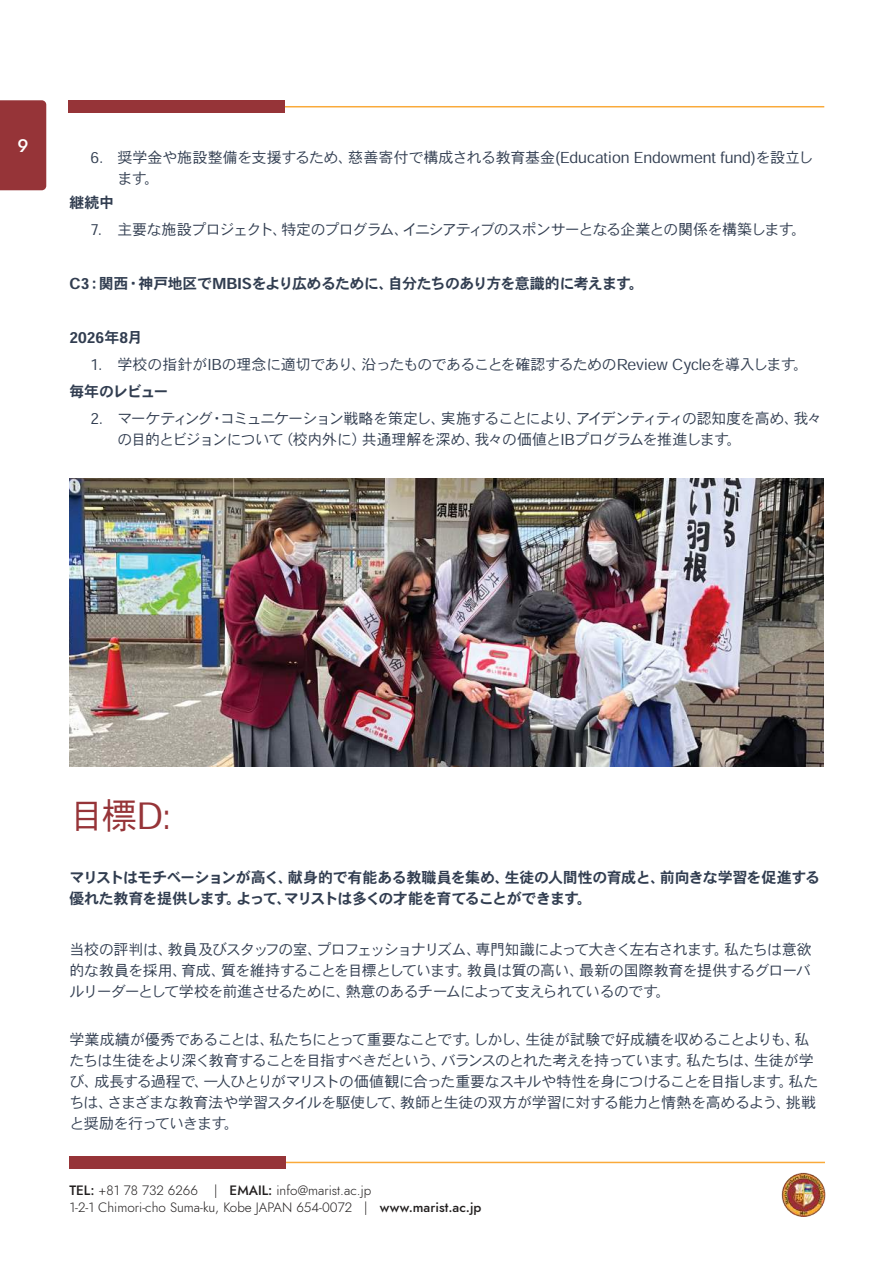
<style>
.page{position:relative;width:893px;height:1263px;background:#fff}
.page>*{position:absolute;margin:0;border:0;box-sizing:border-box;transform-origin:0 0}
.t1{font:36px "Heisei Kaku Go Std W3";color:#963438}
.t2{font:500 18px "Jost";color:#fff}
.t3{font:15px/21px "Heisei Kaku Go Std W3";letter-spacing:-.045em;color:#313d50}
.t4{font:15px/21px "Heisei Kaku Go Std W7";letter-spacing:-.035em;color:#313d50}
.t5{font:15px/21px "Heisei Kaku Go Std W3";color:#313d50}
.t6{font:15px "Heisei Kaku Go Std W3";letter-spacing:-.02em;color:#313d50}
.t7{font:15px "Heisei Kaku Go Std W3";letter-spacing:-.065em;color:#313d50}
.t8{font:15px "Heisei Kaku Go Std W7";letter-spacing:.005em;color:#313d50}
.t9{font:15px "Heisei Kaku Go Std W7";letter-spacing:-.08em;color:#313d50}
.t10{font:300 13.5px/16.2px "Jost";color:#221f1f}
.s1{font-weight:500}
</style>
<div class="page">
<img style="left:782px;top:1173px;width:43px;height:43px">
<hr style="left:265px;top:1162px;width:560px;height:1px;background:#faaa3a">
<div style="left:69px;top:1156px;width:217px;height:13px;background:#963438"></div>
<hr style="left:264px;top:106px;width:560px;height:1px;background:#faaa3a">
<div style="left:69px;top:100px;width:216px;height:13px;background:#963438"></div>
<div style="left:0;top:100px;width:46px;height:90px;background:#963438"></div>
<img style="left:69px;top:478px;width:754px;height:288px">
<p class="t2" style="left:18px;top:138px;width:13px">9</p>
<p class="t5" style="left:117px;top:147px;width:698px;text-indent:-27px">6. 奨学金や施設整備を支援するため、慈善寄付で構成される教育基金(Education Endowment fund)を設立します。</p>
<p class="t4" style="left:69px;top:193px;width:46px">継続中</p>
<p class="t7" style="left:90px;top:220px;width:717px">7. 主要な施設プロジェクト、特定のプログラム、イニシアティブのスポンサーとなる企業との関係を構築します。</p>
<p class="t4" style="left:69px;top:274px;width:576px">C3：関西・神戸地区でMBISをより広めるために、自分たちのあり方を意識的に考えます。</p>
<p class="t8" style="left:69px;top:329px;width:74px">2026年8月</p>
<p class="t6" style="left:90px;top:355px;width:719px">1. 学校の指針がIBの理念に適切であり、沿ったものであることを確認するためのReview Cycleを導入します。</p>
<p class="t9" style="left:69px;top:383px;width:101px">毎年のレビュー</p>
<p class="t3" style="left:117px;top:408px;width:706px;text-indent:-27px">2. マーケティング・コミュニケーション戦略を策定し、実施することにより、アイデンティティの認知度を高め、我々の目的とビジョンについて（校内外に）共通理解を深め、我々の価値とIBプログラムを推進します。</p>
<h1 class="t1" style="left:69px;top:792px;width:105px">目標D:</h1>
<p class="t4" style="left:69px;top:868px;width:752px">マリストはモチベーションが高く、献身的で有能ある教職員を集め、生徒の人間性の育成と、前向きな学習を促進する優れた教育を提供します。よって、マリストは多くの才能を育てることができます。</p>
<p class="t3" style="left:69px;top:939px;width:744px;text-align:justify">当校の評判は、教員及びスタッフの室、プロフェッショナリズム、専門知識によって大きく左右されます。私たちは意欲的な教員を採用、育成、質を維持することを目標としています。教員は質の高い、最新の国際教育を提供するグローバルリーダーとして学校を前進させるために、熱意のあるチームによって支えられているのです。</p>
<p class="t3" style="left:69px;top:1029px;width:751px">学業成績が優秀であることは、私たちにとって重要なことです。しかし、生徒が試験で好成績を収めることよりも、私たちは生徒をより深く教育することを目指すべきだという、バランスのとれた考えを持っています。私たちは、生徒が学び、成長する過程で、一人ひとりがマリストの価値観に合った重要なスキルや特性を身につけることを目指します。私たちは、さまざまな教育法や学習スタイルを駆使して、教師と生徒の双方が学習に対する能力と情熱を高めるよう、挑戦と奨励を行っていきます。</p>
<p class="t10" style="left:69px;top:1183px;width:414px"><span class="s1">TEL:</span> +81 78 732 6266 | <span class="s1">EMAIL:</span> info@marist.ac.jp<br>1-2-1 Chimori-cho Suma-ku, Kobe JAPAN 654-0072 | <span class="s1">www.marist.ac.jp</span></p>
</div>
